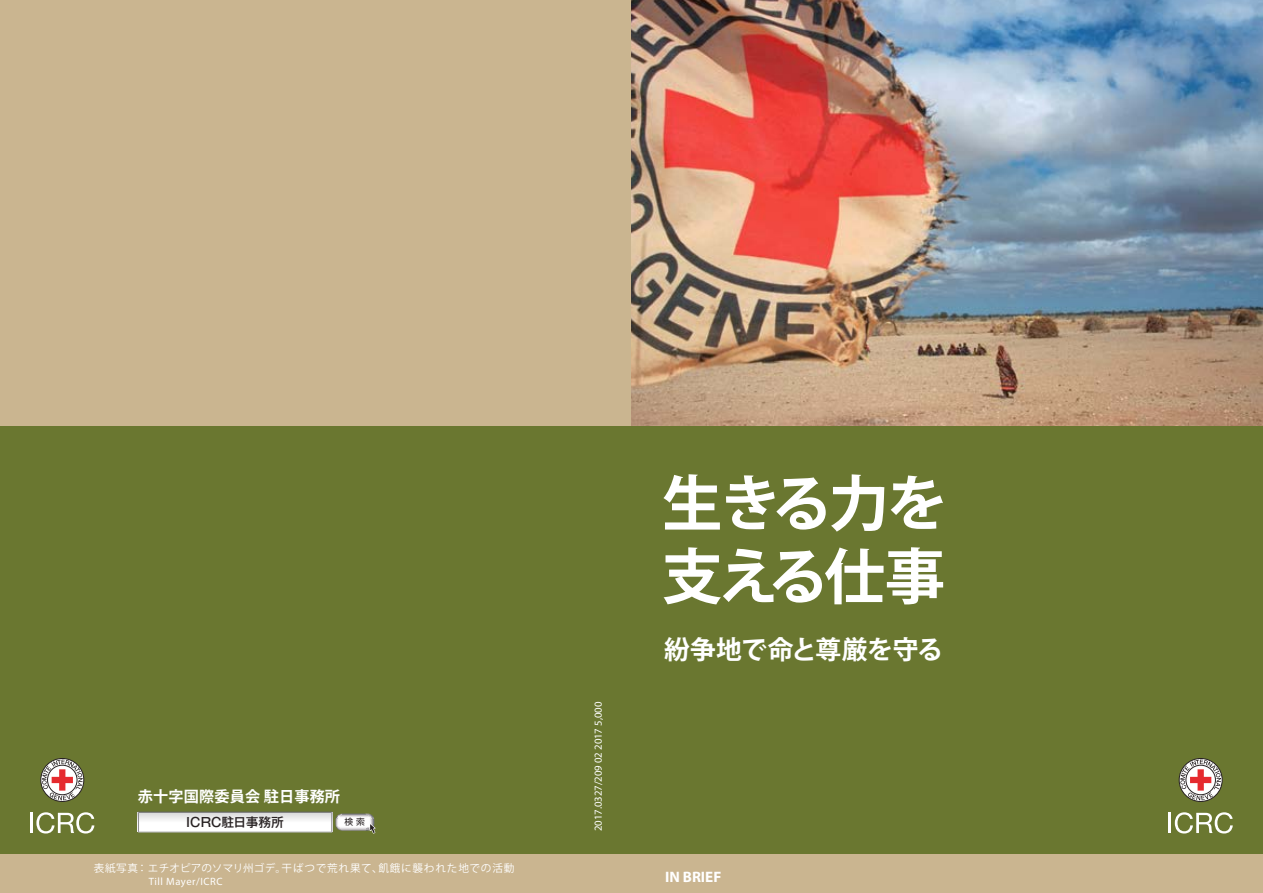
<style>
.page{position:relative;width:1263px;height:893px;background:#fff}
.page>*{position:absolute;margin:0;border:0;box-sizing:border-box;transform-origin:0 0}
.t1{font:700 60.45px "Koz Go Pr 6 N";letter-spacing:-.05em;color:#fff}
.t2{font:700 60.45px "Koz Go Pro";letter-spacing:-.07em;color:#fff}
.t3{font:700 25.8px "Koz Go Pr 6 N";letter-spacing:-.01em;color:#fff}
.t4{font:700 15.15px "Koz Go Pro";letter-spacing:.01em;color:#fff}
.t5{font:700 15.15px "Myriad Pro";color:#fff}
.t6{font:500 12.75px "Gothic MB101 Pr 5";color:#272122}
.t7{font:10.8px "Myriad Pro";letter-spacing:-.005em;color:#fff}
.t8{font:10.65px "Koz Go Pr 6 N";letter-spacing:.08em;color:#fff}
.t9{font:10.65px "Koz Go Pr 6 N";letter-spacing:.01em;color:#fff}
.t10{font:10.65px "Myriad Pro";letter-spacing:.05em;color:#fff}
.t11{font:8.7px "Shin M Go Pro";color:#272122}
</style>
<div class="page">
<div style="left:0;top:425px;width:631px;height:468px;background:#6a7730"></div>
<div style="left:0;top:0;width:631px;height:425px;background:#cab590"></div>
<div style="left:631px;top:425px;width:632px;height:468px;background:#6a7730"></div>
<img style="left:631px;top:0;width:632px;height:425px">
<div style="left:0;top:854px;width:1263px;height:39px;background:#cab590"></div>
<div style="left:1179px;top:758px;width:43px;height:44px;border:1px solid #272122;border-radius:50%"></div>
<svg style="left:1180px;top:760px;width:41px;height:40px;background:#baa098"></svg>
<hr style="left:1168px;top:813px;width:3px;height:20px;background:#fff">
<svg style="left:1175px;top:812px;width:58px;height:21px"></svg>
<div style="left:40px;top:758px;width:44px;height:44px;border:1px solid #272122;border-radius:50%"></div>
<svg style="left:42px;top:760px;width:41px;height:40px;background:#baa098"></svg>
<hr style="left:30px;top:813px;width:3px;height:20px;background:#fff">
<svg style="left:36px;top:812px;width:58px;height:21px"></svg>
<svg style="left:138px;top:812px;width:238px;height:22px;background:#dadcd4"></svg>
<h3 class="t4" style="left:138px;top:786px;width:204px">赤十字国際委員会駐日事務所</h3>
<p class="t6" style="left:186px;top:812px;width:99px">ICRC駐日事務所</p>
<p class="t11" style="left:344px;top:815px;width:22px">検索</p>
<p class="t9" style="left:94px;top:862px;width:194px">表紙写真：エチオピアのソマリ州ゴデ。</p>
<p class="t8" style="left:282px;top:862px;width:102px">干ばつで荒れ果て、</p>
<p class="t8" style="left:378px;top:862px;width:138px">飢餓に襲われた地での活動</p>
<p class="t10" style="left:149px;top:875px;width:75px">Till Mayer/ICRC</p>
<p class="t7" style="left:591px;top:831px;width:131px;rotate:-90deg">2017.0327/209 02 2017 5,000</p>
<h1 class="t1" style="left:662px;top:470px;width:287px">生きる力を</h1>
<h1 class="t2" style="left:662px;top:538px;width:285px">支える仕事</h1>
<h2 class="t3" style="left:664px;top:635px;width:280px">紛争地で命と尊厳を守る</h2>
<h3 class="t5" style="left:665px;top:867px;width:58px">IN BRIEF</h3>
</div>
